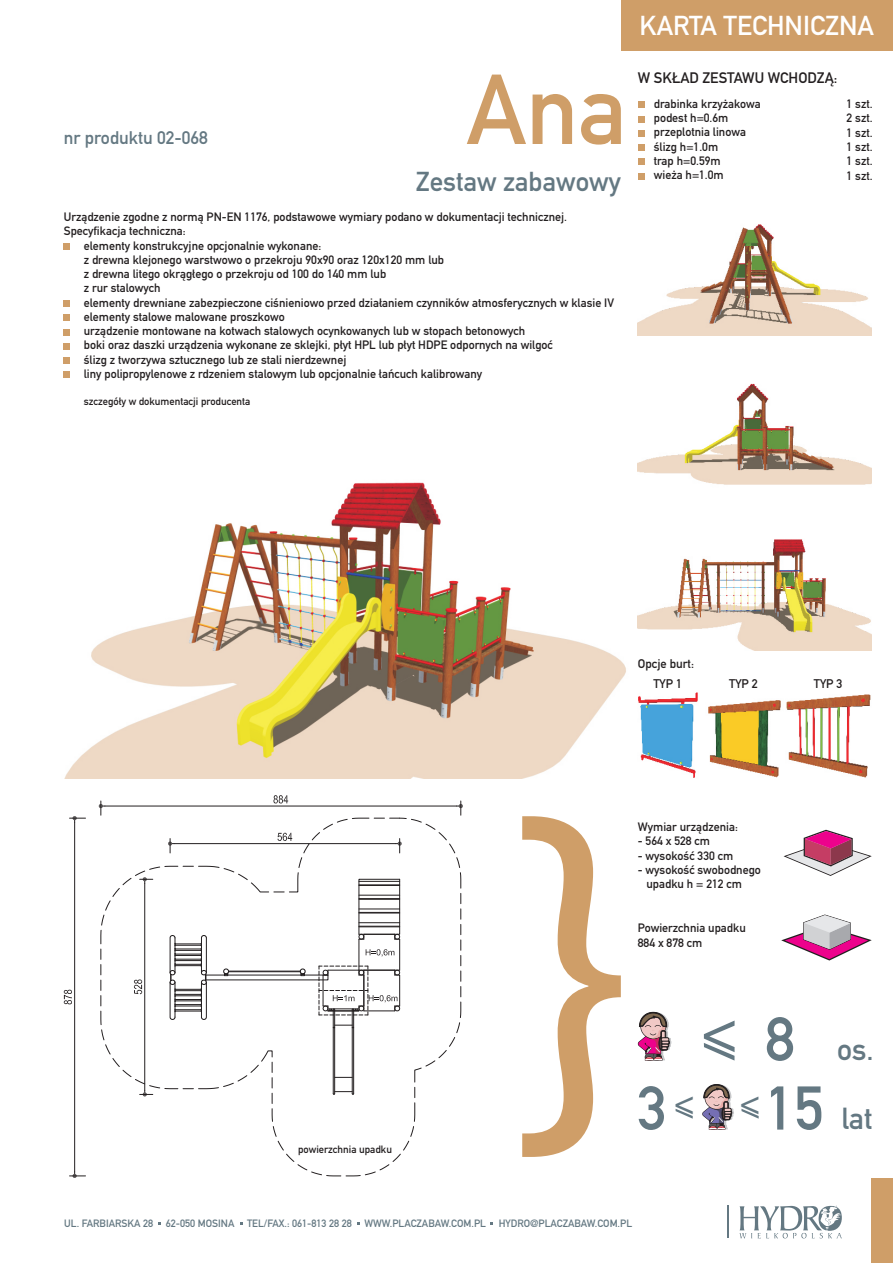
<style>
.page{position:relative;width:893px;height:1263px;background:#fff}
.page>*{position:absolute;margin:0;border:0;box-sizing:border-box;transform-origin:0 0}
.t1{font:97.5px "DIN Mittelschrift LTCE";color:#cf9e68}
.t2{font:60.6px "DIN Mittelschrift LTCE";color:#647882}
.t3{font:30px "DIN Mittelschrift LTCE";color:#647882}
.t4{font:27px "DIN Mittelschrift LTCE";color:#fff}
.t5{font:27px "DIN Mittelschrift LTCE";color:#647882}
.t6{font:18px "DIN Mittelschrift LTCE";color:#647882}
.t7{font:15px "DIN Mittelschrift LTCE";color:#231f20}
.t8{font:12.45px "DIN Mittelschrift LTCE";color:#231f20}
.t9{font:12px/14.2px "DIN Mittelschrift LTCE";color:#231f20}
.t10{font:10.5px "DIN Mittelschrift LTCE";color:#647882}
.t11{font:10.5px "DIN Mittelschrift LTCE";color:#231f20}
</style>
<div class="page">
<img style="left:65px;top:466px;width:573px;height:312px">
<svg style="left:781px;top:914px;width:91px;height:46px"></svg>
<svg style="left:783px;top:830px;width:89px;height:46px"></svg>
<div style="left:872px;top:1178px;width:21px;height:85px;background:#cf9e68"></div>
<hr style="left:727px;top:1205px;width:1px;height:33px;background:#647882">
<div style="left:621px;top:0;width:271px;height:50px;background:#cf9e68"></div>
<svg style="left:522px;top:816px;width:99px;height:341px"></svg>
<svg style="left:739px;top:1206px;width:103px;height:32px"></svg>
<div style="left:64px;top:243px;width:6px;height:7px;background:#cf9e68"></div>
<div style="left:64px;top:300px;width:6px;height:7px;background:#cf9e68"></div>
<svg style="left:64px;top:315px;width:6px;height:6px"></svg>
<svg style="left:64px;top:329px;width:6px;height:6px"></svg>
<svg style="left:64px;top:343px;width:6px;height:6px"></svg>
<div style="left:64px;top:357px;width:6px;height:7px;background:#cf9e68"></div>
<svg style="left:64px;top:372px;width:6px;height:6px"></svg>
<img style="left:638px;top:692px;width:60px;height:86px">
<img style="left:708px;top:700px;width:73px;height:78px">
<img style="left:786px;top:694px;width:85px;height:84px">
<svg style="left:638px;top:102px;width:6px;height:6px"></svg>
<svg style="left:638px;top:116px;width:6px;height:6px"></svg>
<svg style="left:638px;top:130px;width:6px;height:6px"></svg>
<div style="left:638px;top:144px;width:6px;height:7px;background:#cf9e68"></div>
<svg style="left:638px;top:159px;width:6px;height:6px"></svg>
<svg style="left:638px;top:173px;width:6px;height:6px"></svg>
<img style="left:732px;top:1108px;width:2px;height:11px">
<svg style="left:702px;top:1084px;width:30px;height:45px"></svg>
<img style="left:670px;top:1038px;width:2px;height:9px">
<svg style="left:638px;top:1012px;width:32px;height:48px"></svg>
<img style="left:638px;top:539px;width:234px;height:112px">
<img style="left:638px;top:383px;width:234px;height:102px">
<img style="left:638px;top:224px;width:234px;height:111px">
<hr style="left:74px;top:822px;width:1px;height:350px;background:#231f20">
<svg style="left:70px;top:1172px;width:16px;height:6px"></svg>
<svg style="left:70px;top:816px;width:16px;height:6px"></svg>
<svg style="left:64px;top:989px;width:8px;height:15px"></svg>
<svg style="left:99px;top:795px;width:364px;height:381px"></svg>
<svg style="left:704px;top:1043px;width:31px;height:17px"></svg>
<svg style="left:675px;top:1108px;width:18px;height:11px"></svg>
<svg style="left:741px;top:1108px;width:18px;height:11px"></svg>
<h3 class="t6" style="left:64px;top:132px;width:145px">nr produktu 02-068</h3>
<h1 class="t1" style="left:467px;top:75px;width:162px">Ana</h1>
<h3 class="t5" style="left:416px;top:172px;width:206px">Zestaw zabawowy</h3>
<p class="t9" style="left:64px;top:211px;width:505px">Urz¹dzenie zgodne z norm¹ PN-EN 1176, podstawowe wymiary podano w dokumentacji technicznej.<br>Specyfikacja techniczna:</p>
<p class="t9" style="left:84px;top:240px;width:532px">elementy konstrukcyjne opcjonalnie wykonane:<br>z drewna klejonego warstwowo o przekroju 90x90 oraz 120x120 mm lub<br>z drewna litego okr¹g³ego o przekroju od 100 do 140 mm lub<br>z rur stalowych<br>elementy drewniane zabezpieczone ciœnieniowo przed dzia³aniem czynników atmosferycznych w klasie IV elementy stalowe malowane proszkowo<br>urz¹dzenie montowane na kotwach stalowych ocynkowanych lub w stopach betonowych<br>boki oraz daszki urz¹dzenia wykonane ze sklejki, p³yt HPL lub p³yt HDPE odpornych na wilgoæ<br>œlizg z tworzywa sztucznego lub ze stali nierdzewnej<br>liny polipropylenowe z rdzeniem stalowym lub opcjonalnie ³añcuch kalibrowany</p>
<p class="t11" style="left:84px;top:398px;width:168px">szczegó³y w dokumentacji producenta</p>
<h3 class="t4" style="left:640px;top:16px;width:236px">KARTA TECHNICZNA</h3>
<p class="t7" style="left:638px;top:72px;width:201px">W SK£AD ZESTAWU WCHODZ¥:</p>
<p class="t9" style="left:654px;top:98px;width:109px">drabinka krzy¿akowa podest h=0.6m przeplotnia linowa œlizg h=1.0m<br>trap h=0.59m<br>wie¿a h=1.0m</p>
<p class="t9" style="left:847px;top:99px;width:27px;text-align:justify">1 szt.<br>2 szt.<br>1 szt.<br>1 szt.<br>1 szt.<br>1 szt.</p>
<p class="t11" style="left:298px;top:1146px;width:95px">powierzchnia upadku</p>
<p class="t8" style="left:638px;top:659px;width:58px">Opcje burt:</p>
<p class="t8" style="left:653px;top:679px;width:30px">TYP 1</p>
<p class="t8" style="left:729px;top:679px;width:30px">TYP 2</p>
<p class="t8" style="left:814px;top:679px;width:30px">TYP 3</p>
<p class="t9" style="left:638px;top:821px;width:102px">Wymiar urz¹dzenia:</p>
<p class="t9" style="left:638px;top:836px;width:74px">- 564 x 528 cm</p>
<p class="t9" style="left:638px;top:850px;width:97px">- wysokoœæ 330 cm</p>
<p class="t9" style="left:646px;top:864px;width:116px;text-indent:-9px">- wysokoœæ swobodnego upadku h = 212 cm</p>
<p class="t9" style="left:638px;top:923px;width:109px">Powierzchnia upadku<br>884 x 878 cm</p>
<h2 class="t2" style="left:765px;top:1017px;width:31px">8</h2>
<h2 class="t2" style="left:638px;top:1086px;width:31px">3</h2>
<h2 class="t2" style="left:765px;top:1086px;width:60px">15</h2>
<h3 class="t3" style="left:837px;top:1039px;width:38px">os.</h3>
<h3 class="t3" style="left:841px;top:1108px;width:33px">lat</h3>
<p class="t10" style="left:64px;top:1219px;width:569px">UL. FARBIARSKA 28 62-050 MOSINA TEL/FAX.: 061-813 28 28 WWW.PLACZABAW.COM.PL HYDRO@PLACZABAW.COM.PL</p>
</div>
